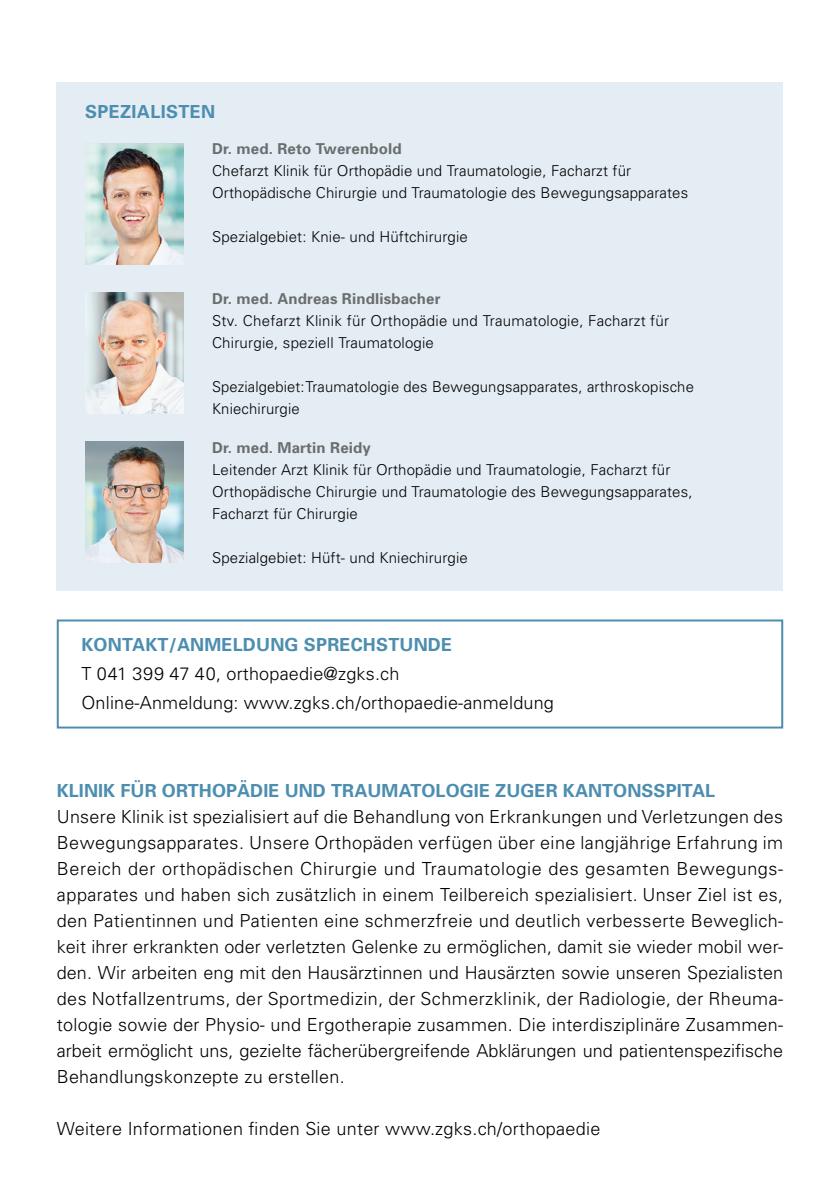
<style>
.page{position:relative;width:840px;height:1191px;background:#fff}
.page>*{position:absolute;margin:0;border:0;box-sizing:border-box;transform-origin:0 0}
.t1{font:300 18px/26px "Univers";letter-spacing:.015em;color:#000;text-align:justify}
.t2{font:700 18px "Univers";letter-spacing:.005em;color:#4d8eb0}
.t3{font:300 15px/22px "Univers";letter-spacing:.01em;color:#000}
.t4{font:700 15px "Univers";letter-spacing:.01em;color:#6b6e6e}
</style>
<div class="page">
<div style="left:57px;top:82px;width:725px;height:509px;background:#e4edf4"></div>
<div style="left:57px;top:619px;width:725px;height:109px;border:2px solid #4d8eb0"></div>
<img style="left:85px;top:442px;width:98px;height:121px">
<img style="left:86px;top:293px;width:97px;height:120px">
<img style="left:85px;top:143px;width:98px;height:121px">
<p class="t2" style="left:85px;top:100px;width:131px">SPEZIALISTEN</p>
<p class="t4" style="left:212px;top:139px;width:191px">Dr. med. Reto Twerenbold</p>
<p class="t3" style="left:212px;top:159px;width:477px">Chefarzt Klinik für Orthopädie und Traumatologie, Facharzt für<br>Orthopädische Chirurgie und Traumatologie des Bewegungsapparates</p>
<p class="t3" style="left:212px;top:225px;width:257px">Spezialgebiet: Knie- und Hüftchirurgie</p>
<p class="t4" style="left:212px;top:288px;width:230px">Dr. med. Andreas Rindlisbacher</p>
<p class="t3" style="left:212px;top:309px;width:458px">Stv. Chefarzt Klinik für Orthopädie und Traumatologie, Facharzt für<br>Chirurgie, speziell Traumatologie</p>
<p class="t3" style="left:212px;top:375px;width:483px">Spezialgebiet: Traumatologie des Bewegungsapparates, arthroskopische<br>Kniechirurgie</p>
<p class="t4" style="left:212px;top:438px;width:160px">Dr. med. Martin Reidy</p>
<p class="t3" style="left:212px;top:458px;width:482px">Leitender Arzt Klinik für Orthopädie und Traumatologie, Facharzt für<br>Orthopädische Chirurgie und Traumatologie des Bewegungsapparates,<br>Facharzt für Chirurgie</p>
<p class="t3" style="left:212px;top:546px;width:257px">Spezialgebiet: Hüft- und Kniechirurgie</p>
<p class="t2" style="left:81px;top:633px;width:372px">KONTAKT/ANMELDUNG SPRECHSTUNDE</p>
<p class="t1" style="left:81px;top:659px;width:473px;line-height:29px">T 041 399 47 40, orthopaedie@zgks.ch<br>Online-Anmeldung: www.zgks.ch/orthopaedie-anmeldung</p>
<p class="t2" style="left:57px;top:779px;width:659px">KLINIK FÜR ORTHOPÄDIE UND TRAUMATOLOGIE ZUGER KANTONSSPITAL</p>
<p class="t1" style="left:57px;top:803px;width:727px">Unsere Klinik ist spezialisiert auf die Behandlung von Erkrankungen und Verletzungen des Bewegungsapparates. Unsere Orthopäden verfügen über eine langjährige Erfahrung im Bereich der orthopädischen Chirurgie und Traumatologie des gesamten Bewegungs&shy;apparates und haben sich zusätzlich in einem Teilbereich spezialisiert. Unser Ziel ist es, den Patientinnen und Patienten eine schmerzfreie und deutlich verbesserte Beweglich&shy;keit ihrer erkrankten oder verletzten Gelenke zu ermöglichen, damit sie wieder mobil wer&shy;den. Wir arbeiten eng mit den Hausärztinnen und Hausärzten sowie unseren Spezialisten des Notfallzentrums, der Sportmedizin, der Schmerzklinik, der Radiologie, der Rheuma&shy;tologie sowie der Physio- und Ergotherapie zusammen. Die interdisziplinäre Zusammen&shy;arbeit ermöglicht uns, gezielte fächerübergreifende Abklärungen und patientenspezifische Behandlungskonzepte zu erstellen.</p>
<p class="t1" style="left:57px;top:1115px;width:545px">Weitere Informationen finden Sie unter www.zgks.ch/orthopaedie</p>
</div>
